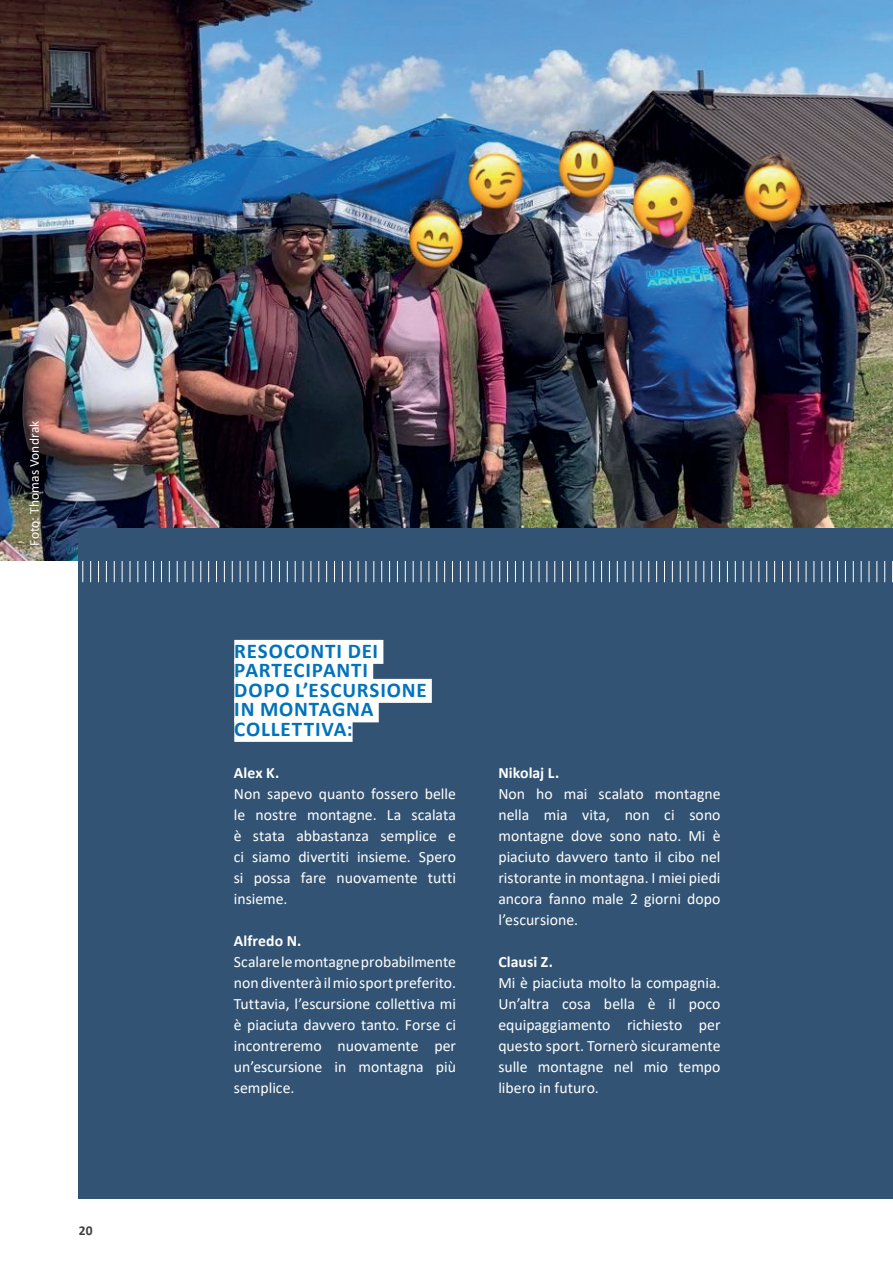
<style>
.page{position:relative;width:893px;height:1263px;background:#fff}
.page>*{position:absolute;margin:0;border:0;box-sizing:border-box;transform-origin:0 0}
.t1{font:700 21px/19.5px "Calibri";letter-spacing:.04em;color:#0173bb}
.t2{font:15.75px/21px "Calibri";color:#fff;text-align:justify}
.t3{font:700 15.75px "Calibri";letter-spacing:.005em;color:#fff}
.t4{font:13.5px "Calibri";letter-spacing:.005em;color:#fff}
.t5{font:700 13.5px "Calibri";color:#3e3e3f}
</style>
<div class="page">
<img style="left:0;top:0;width:893px;height:561px">
<div style="left:79px;top:528px;width:814px;height:671px;background:#325373"></div>
<div style="left:234px;top:640px;width:149px;height:24px;background:#fff"></div>
<div style="left:234px;top:659px;width:139px;height:24px;background:#fff"></div>
<div style="left:234px;top:679px;width:198px;height:24px;background:#fff"></div>
<div style="left:234px;top:698px;width:145px;height:24px;background:#fff"></div>
<div style="left:234px;top:718px;width:119px;height:24px;background:#fff"></div>
<svg style="left:82px;top:561px;width:1px;height:21px"></svg>
<svg style="left:90px;top:561px;width:1px;height:21px"></svg>
<svg style="left:98px;top:561px;width:1px;height:21px"></svg>
<svg style="left:106px;top:561px;width:1px;height:21px"></svg>
<svg style="left:114px;top:561px;width:1px;height:21px"></svg>
<svg style="left:122px;top:561px;width:1px;height:21px"></svg>
<svg style="left:130px;top:561px;width:1px;height:21px"></svg>
<svg style="left:137px;top:561px;width:1px;height:21px"></svg>
<svg style="left:145px;top:561px;width:1px;height:21px"></svg>
<svg style="left:153px;top:561px;width:1px;height:21px"></svg>
<svg style="left:161px;top:561px;width:1px;height:21px"></svg>
<svg style="left:169px;top:561px;width:1px;height:21px"></svg>
<svg style="left:177px;top:561px;width:1px;height:21px"></svg>
<svg style="left:185px;top:561px;width:1px;height:21px"></svg>
<svg style="left:193px;top:561px;width:1px;height:21px"></svg>
<svg style="left:200px;top:561px;width:1px;height:21px"></svg>
<svg style="left:208px;top:561px;width:1px;height:21px"></svg>
<svg style="left:216px;top:561px;width:1px;height:21px"></svg>
<svg style="left:224px;top:561px;width:1px;height:21px"></svg>
<svg style="left:232px;top:561px;width:1px;height:21px"></svg>
<svg style="left:240px;top:561px;width:1px;height:21px"></svg>
<svg style="left:248px;top:561px;width:1px;height:21px"></svg>
<svg style="left:255px;top:561px;width:1px;height:21px"></svg>
<svg style="left:263px;top:561px;width:1px;height:21px"></svg>
<svg style="left:271px;top:561px;width:1px;height:21px"></svg>
<svg style="left:279px;top:561px;width:1px;height:21px"></svg>
<svg style="left:287px;top:561px;width:1px;height:21px"></svg>
<svg style="left:295px;top:561px;width:1px;height:21px"></svg>
<svg style="left:303px;top:561px;width:1px;height:21px"></svg>
<svg style="left:311px;top:561px;width:1px;height:21px"></svg>
<svg style="left:318px;top:561px;width:1px;height:21px"></svg>
<svg style="left:326px;top:561px;width:1px;height:21px"></svg>
<svg style="left:334px;top:561px;width:1px;height:21px"></svg>
<svg style="left:342px;top:561px;width:1px;height:21px"></svg>
<svg style="left:350px;top:561px;width:1px;height:21px"></svg>
<svg style="left:358px;top:561px;width:1px;height:21px"></svg>
<svg style="left:366px;top:561px;width:1px;height:21px"></svg>
<svg style="left:373px;top:561px;width:1px;height:21px"></svg>
<svg style="left:381px;top:561px;width:1px;height:21px"></svg>
<svg style="left:389px;top:561px;width:1px;height:21px"></svg>
<svg style="left:397px;top:561px;width:1px;height:21px"></svg>
<svg style="left:405px;top:561px;width:1px;height:21px"></svg>
<svg style="left:413px;top:561px;width:1px;height:21px"></svg>
<svg style="left:421px;top:561px;width:1px;height:21px"></svg>
<svg style="left:428px;top:561px;width:1px;height:21px"></svg>
<svg style="left:436px;top:561px;width:1px;height:21px"></svg>
<svg style="left:444px;top:561px;width:1px;height:21px"></svg>
<svg style="left:452px;top:561px;width:1px;height:21px"></svg>
<svg style="left:460px;top:561px;width:1px;height:21px"></svg>
<svg style="left:468px;top:561px;width:1px;height:21px"></svg>
<svg style="left:476px;top:561px;width:1px;height:21px"></svg>
<svg style="left:484px;top:561px;width:1px;height:21px"></svg>
<svg style="left:491px;top:561px;width:1px;height:21px"></svg>
<svg style="left:499px;top:561px;width:1px;height:21px"></svg>
<svg style="left:507px;top:561px;width:1px;height:21px"></svg>
<svg style="left:515px;top:561px;width:1px;height:21px"></svg>
<svg style="left:523px;top:561px;width:1px;height:21px"></svg>
<svg style="left:531px;top:561px;width:1px;height:21px"></svg>
<svg style="left:539px;top:561px;width:1px;height:21px"></svg>
<svg style="left:546px;top:561px;width:1px;height:21px"></svg>
<svg style="left:554px;top:561px;width:1px;height:21px"></svg>
<svg style="left:562px;top:561px;width:1px;height:21px"></svg>
<svg style="left:570px;top:561px;width:1px;height:21px"></svg>
<svg style="left:578px;top:561px;width:1px;height:21px"></svg>
<svg style="left:585px;top:561px;width:1px;height:21px"></svg>
<svg style="left:593px;top:561px;width:1px;height:21px"></svg>
<svg style="left:601px;top:561px;width:1px;height:21px"></svg>
<svg style="left:609px;top:561px;width:1px;height:21px"></svg>
<svg style="left:617px;top:561px;width:1px;height:21px"></svg>
<svg style="left:625px;top:561px;width:1px;height:21px"></svg>
<svg style="left:633px;top:561px;width:1px;height:21px"></svg>
<svg style="left:640px;top:561px;width:1px;height:21px"></svg>
<svg style="left:648px;top:561px;width:1px;height:21px"></svg>
<svg style="left:656px;top:561px;width:1px;height:21px"></svg>
<svg style="left:664px;top:561px;width:1px;height:21px"></svg>
<svg style="left:672px;top:561px;width:1px;height:21px"></svg>
<svg style="left:680px;top:561px;width:1px;height:21px"></svg>
<svg style="left:688px;top:561px;width:1px;height:21px"></svg>
<svg style="left:696px;top:561px;width:1px;height:21px"></svg>
<svg style="left:703px;top:561px;width:1px;height:21px"></svg>
<svg style="left:711px;top:561px;width:1px;height:21px"></svg>
<svg style="left:719px;top:561px;width:1px;height:21px"></svg>
<svg style="left:727px;top:561px;width:1px;height:21px"></svg>
<svg style="left:735px;top:561px;width:1px;height:21px"></svg>
<svg style="left:743px;top:561px;width:1px;height:21px"></svg>
<svg style="left:751px;top:561px;width:1px;height:21px"></svg>
<svg style="left:758px;top:561px;width:1px;height:21px"></svg>
<svg style="left:766px;top:561px;width:1px;height:21px"></svg>
<svg style="left:774px;top:561px;width:1px;height:21px"></svg>
<svg style="left:782px;top:561px;width:1px;height:21px"></svg>
<svg style="left:790px;top:561px;width:1px;height:21px"></svg>
<svg style="left:798px;top:561px;width:1px;height:21px"></svg>
<svg style="left:806px;top:561px;width:1px;height:21px"></svg>
<svg style="left:814px;top:561px;width:1px;height:21px"></svg>
<svg style="left:821px;top:561px;width:1px;height:21px"></svg>
<svg style="left:829px;top:561px;width:1px;height:21px"></svg>
<svg style="left:837px;top:561px;width:1px;height:21px"></svg>
<svg style="left:845px;top:561px;width:1px;height:21px"></svg>
<svg style="left:853px;top:561px;width:1px;height:21px"></svg>
<svg style="left:861px;top:561px;width:1px;height:21px"></svg>
<svg style="left:869px;top:561px;width:1px;height:21px"></svg>
<svg style="left:876px;top:561px;width:1px;height:21px"></svg>
<svg style="left:884px;top:561px;width:1px;height:21px"></svg>
<svg style="left:892px;top:561px;width:1px;height:21px"></svg>
<p class="t4" style="left:25px;top:546px;width:127px;rotate:-90deg">Foto: Thomas Vondrak</p>
<p class="t5" style="left:79px;top:1220px;width:15px">20</p>
<h1 class="t1" style="left:234px;top:641px;width:194px">RESOCONTI DEI<br>PARTECIPANTI<br>DOPO L’ESCURSIONE<br>IN MONTAGNA<br>COLLETTIVA:</h1>
<p class="t3" style="left:234px;top:761px;width:47px">Alex K.</p>
<p class="t2" style="left:234px;top:783px;width:224px">Non sapevo quanto fossero belle le nostre montagne. La scalata è stata abbastanza semplice e ci siamo divertiti insieme. Spero si possa fare nuovamente tutti insieme.</p>
<p class="t3" style="left:234px;top:929px;width:69px">Alfredo N.</p>
<p class="t2" style="left:234px;top:951px;width:224px">Scalare le montagne probabilmente non diventerà il mio sport preferito.<br>Tuttavia, l’escursione collettiva mi è piaciuta davvero tanto. Forse ci incontreremo nuovamente per un’escursione in montagna più semplice.</p>
<p class="t3" style="left:498px;top:761px;width:62px">Nikolaj L.</p>
<p class="t2" style="left:498px;top:783px;width:224px">Non ho mai scalato montagne nella mia vita, non ci sono montagne dove sono nato. Mi è piaciuto davvero tanto il cibo nel ristorante in montagna. I miei piedi ancora fanno male 2 giorni dopo l’escursione.</p>
<p class="t3" style="left:498px;top:950px;width:56px">Clausi Z.</p>
<p class="t2" style="left:498px;top:972px;width:224px">Mi è piaciuta molto la compagnia.<br>Un’altra cosa bella è il poco equipaggiamento richiesto per questo sport. Tornerò sicuramente sulle montagne nel mio tempo libero in futuro.</p>
</div>
